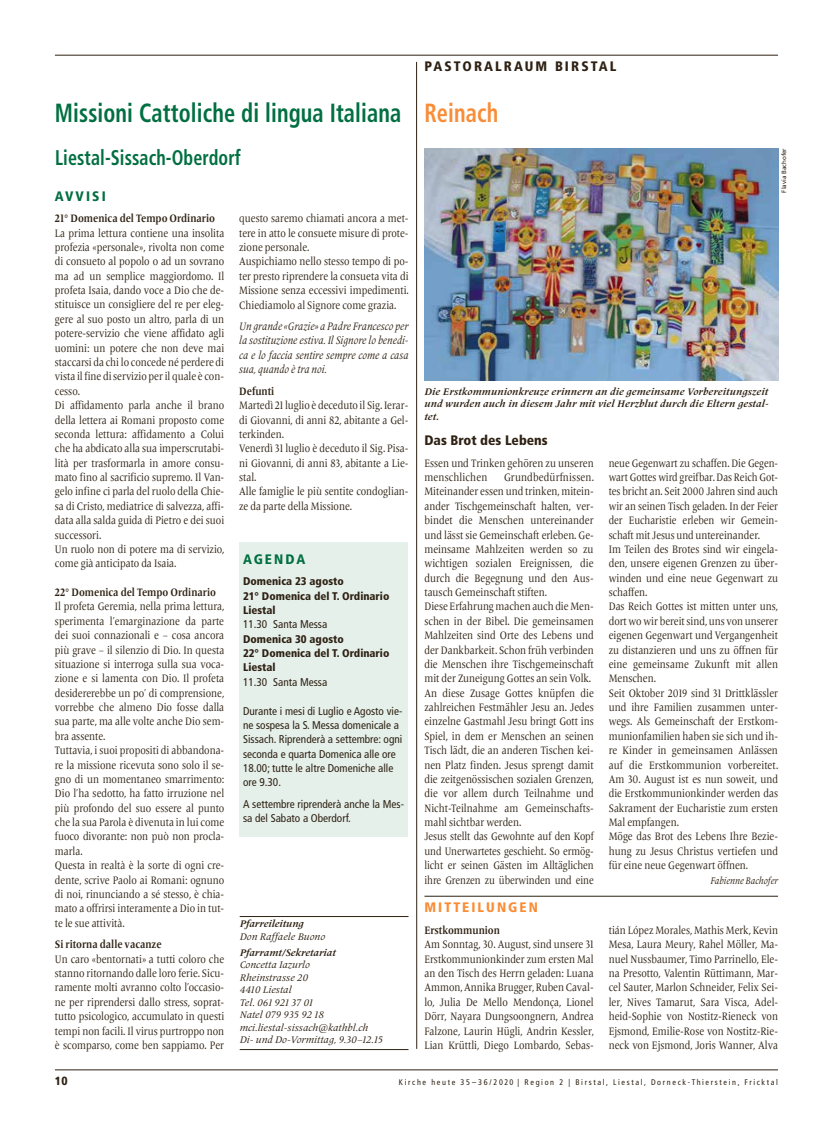
<style>
.page{position:relative;width:833px;height:1134px;background:#fff}
.page>*{position:absolute;margin:0;border:0;box-sizing:border-box;transform-origin:0 0}
.t1{font:700 condensed 26.25px "Frutiger";letter-spacing:.005em;color:#006f41;scale:.85 1}
.t2{font:700 condensed 26.25px "Frutiger";letter-spacing:.005em;color:#f98d37;scale:.85 1}
.t3{font:700 condensed 21.25px "Frutiger";letter-spacing:.005em;color:#006f41;scale:.85 1}
.t4{font:900 condensed 13.75px "Frutiger";letter-spacing:.15em;color:#2e2113}
.t5{font:900 condensed 13.75px "Frutiger";color:#2e2113}
.t6{font:900 condensed 13.75px "Frutiger";letter-spacing:.15em;color:#006f41}
.t7{font:900 condensed 13.75px "Frutiger";letter-spacing:.15em;color:#f98d37}
.t8{font:900 condensed 11.88px "Frutiger";color:#2e2113}
.t9{font:11.25px/14.4px "Frutiger Serif LT Pro";color:#2e2113;scale:.85 1}
.t10{font:11.25px/14.4px "Frutiger Serif LT Pro";color:#2e2113;scale:.83 1}
.t11{font:condensed 11.25px/14.4px "Frutiger";color:#2e2113}
.t12{font:italic 11.25px/14.4px "Frutiger Serif LT Pro";color:#2e2113;text-align:justify;scale:.85 1}
.t13{font:700 11.25px "Frutiger Serif LT Pro";color:#2e2113;scale:.85 1}
.t14{font:900 condensed 11.12px/14.4px "Frutiger";color:#2e2113}
.t15{font:italic 700 10px/12.5px "Frutiger Serif LT Pro";letter-spacing:.015em;color:#2e2113;text-align:justify}
.t16{font:italic 10px/12.5px "Frutiger Serif LT Pro";color:#2e2113}
.t17{font:italic 10px "Frutiger Serif LT Pro";color:#2e2113;scale:.85 1}
.t18{font:condensed 8.12px "Frutiger";letter-spacing:.2em;color:#2e2113}
.t19{font:6.25px "Frutiger";color:#2e2113}
</style>
<div class="page">
<hr style="left:55px;top:1070px;width:723px;height:1px;background:#2e2113">
<div style="left:239px;top:542px;width:169px;height:295px;background:#e6f0ea"></div>
<img style="left:424px;top:148px;width:354px;height:232px">
<hr style="left:55px;top:55px;width:723px;height:1px;background:#2e2113">
<hr style="left:416px;top:62px;width:1px;height:987px;background:#2e2113">
<hr style="left:240px;top:916px;width:168px;height:1px;background:#2e2113">
<hr style="left:240px;top:1049px;width:168px;height:1px;background:#2e2113">
<hr style="left:424px;top:896px;width:354px;height:1px;background:#2e2113">
<h1 class="t1" style="left:55px;top:97px;width:409px">Missioni Cattoliche di lingua Italiana</h1>
<h2 class="t3" style="left:55px;top:145px;width:220px">Liestal-Sissach-Oberdorf</h2>
<p class="t6" style="left:55px;top:188px;width:52px">AVVISI</p>
<p class="t13" style="left:55px;top:212px;width:190px">21° Domenica del Tempo Ordinario</p>
<p class="t9" style="left:55px;top:226px;width:201px">La prima lettura contiene una insolita profezia «personale», rivolta non come di consueto al popolo o ad un sovrano ma ad un semplice maggiordomo. Il profeta Isaia, dando voce a Dio che de&shy;stituisce un consigliere del re per eleg&shy;gere al suo posto un altro, parla di un potere-servizio che viene affidato agli uomini: un potere che non deve mai staccarsi da chi lo concede né perdere di vista il fine di servizio per il quale è con&shy;cesso.<br>Di affidamento parla anche il brano della lettera ai Romani proposto come seconda lettura: affidamento a Colui che ha abdicato alla sua imperscrutabi&shy;lità per trasformarla in amore consu&shy;mato fino al sacrificio supremo. Il Van&shy;gelo infine ci parla del ruolo della Chie&shy;sa di Cristo, mediatrice di salvezza, affi&shy;data alla salda guida di Pietro e dei suoi successori.<br>Un ruolo non di potere ma di servizio, come già anticipato da Isaia.</p>
<p class="t13" style="left:55px;top:586px;width:191px">22° Domenica del Tempo Ordinario</p>
<p class="t9" style="left:55px;top:600px;width:201px">Il profeta Geremia, nella prima lettura, sperimenta l’emarginazione da parte dei suoi connazionali e – cosa ancora più grave – il silenzio di Dio. In questa situazione si interroga sulla sua voca&shy;zione e si lamenta con Dio. Il profeta desidererebbe un po’ di comprensione, vorrebbe che almeno Dio fosse dalla sua parte, ma alle volte anche Dio sem&shy;bra assente.<br>Tuttavia, i suoi propositi di abbandona&shy;re la missione ricevuta sono solo il se&shy;gno di un momentaneo smarrimento:<br>Dio l’ha sedotto, ha fatto irruzione nel più profondo del suo essere al punto che la sua Parola è divenuta in lui come fuoco divorante: non può non procla&shy;marla.<br>Questa in realtà è la sorte di ogni cre&shy;dente, scrive Paolo ai Romani: ognuno di noi, rinunciando a sé stesso, è chia&shy;mato a offrirsi interamente a Dio in tut&shy;te le sue attività.</p>
<p class="t13" style="left:55px;top:938px;width:127px">Si ritorna dalle vacanze</p>
<p class="t9" style="left:55px;top:952px;width:201px;text-align:justify">Un caro «bentornati» a tutti coloro che stanno ritornando dalle loro ferie. Sicu&shy;ramente molti avranno colto l’occasio&shy;ne per riprendersi dallo stress, soprat&shy;tutto psicologico, accumulato in questi tempi non facili. Il virus purtroppo non è scomparso, come ben sappiamo. Per</p>
<p class="t9" style="left:239px;top:211px;width:201px">questo saremo chiamati ancora a met&shy;tere in atto le consuete misure di prote&shy;zione personale.<br>Auspichiamo nello stesso tempo di po&shy;ter presto riprendere la consueta vita di Missione senza eccessivi impedimenti.<br>Chiediamolo al Signore come grazia.</p>
<p class="t12" style="left:239px;top:319px;width:201px">Un grande «Grazie» a Padre Francesco per la sostituzione estiva. Il Signore lo benedi&shy;ca e lo faccia sentire sempre come a casa sua, quando è tra noi.</p>
<p class="t13" style="left:239px;top:384px;width:43px">Defunti</p>
<p class="t9" style="left:239px;top:398px;width:201px">Martedì 21 luglio è deceduto il Sig. Ierar&shy;di Giovanni, di anni 82, abitante a Gel&shy;terkinden.<br>Venerdì 31 luglio è deceduto il Sig. Pisa&shy;ni Giovanni, di anni 83, abitante a Lie&shy;stal.<br>Alle famiglie le più sentite condoglian&shy;ze da parte della Missione.</p>
<p class="t6" style="left:243px;top:550px;width:64px">AGENDA</p>
<p class="t14" style="left:243px;top:574px;width:148px">Domenica 23 agosto<br>21° Domenica del T. Ordinario<br>Liestal</p>
<p class="t11" style="left:243px;top:617px;width:86px">11.30 Santa Messa</p>
<p class="t14" style="left:243px;top:632px;width:148px">Domenica 30 agosto<br>22° Domenica del T. Ordinario<br>Liestal</p>
<p class="t11" style="left:243px;top:675px;width:86px">11.30 Santa Messa</p>
<p class="t11" style="left:243px;top:703px;width:161px">Durante i mesi di Luglio e Agosto vie&shy;ne sospesa la S. Messa domenicale a<br>Sissach. Riprenderà a settembre: ogni seconda e quarta Domenica alle ore<br>18.00; tutte le altre Domeniche alle ore 9.30.</p>
<p class="t11" style="left:243px;top:797px;width:162px">A settembre riprenderà anche la Mes&shy;sa del Sabato a Oberdorf.</p>
<p class="t15" style="left:240px;top:918px;width:66px">Pfarreileitung</p>
<p class="t16" style="left:240px;top:930px;width:87px">Don Raffaele Buono</p>
<p class="t15" style="left:240px;top:946px;width:98px">Pfarramt/Sekretariat</p>
<p class="t16" style="left:240px;top:959px;width:145px">Concetta Iazurlo<br>Rheinstrasse 20<br>4410 Liestal<br>Tel. 061 921 37 01<br>Natel 079 935 92 18 mci.liestal-sissach@kathbl.ch<br>Di- und Do-Vormittag, 9.30–12.15</p>
<p class="t4" style="left:424px;top:58px;width:194px">PASTORALRAUM BIRSTAL</p>
<h1 class="t2" style="left:424px;top:97px;width:88px">Reinach</h1>
<p class="t19" style="left:780px;top:193px;width:46px;rotate:-90deg">Flavia Bachofer</p>
<p class="t15" style="left:424px;top:385px;width:346px">Die Erstkommunionkreuze erinnern an die gemeinsame Vorbereitungszeit und wurden auch in diesem Jahr mit viel Herzblut durch die Eltern gestal&shy;tet.</p>
<p class="t5" style="left:424px;top:432px;width:125px">Das Brot des Lebens</p>
<p class="t9" style="left:424px;top:456px;width:201px">Essen und Trinken gehören zu unseren menschlichen</p>
<p class="t9" style="left:424px;top:470px;width:201px;text-indent:80px">Grundbedürfnissen.<br>Miteinander essen und trinken, mitein&shy;ander Tischgemeinschaft halten, ver&shy;bindet die Menschen untereinander und lässt sie Gemeinschaft erleben. Ge&shy;meinsame Mahlzeiten werden so zu wichtigen sozialen Ereignissen, die durch die Begegnung und den Aus&shy;tausch Gemeinschaft stiften.<br>Diese Erfahrung machen auch die Men&shy;schen in der Bibel. Die gemeinsamen Mahlzeiten sind Orte des Lebens und der Dankbarkeit. Schon früh verbinden die Menschen ihre Tischgemeinschaft mit der Zuneigung Gottes an sein Volk.<br>An diese Zusage Gottes knüpfen die zahlreichen Festmähler Jesu an. Jedes einzelne Gastmahl Jesu bringt Gott ins Spiel, in dem er Menschen an seinen Tisch lädt, die an anderen Tischen kei&shy;nen Platz finden. Jesus sprengt damit die zeitgenössischen sozialen Grenzen, die vor allem durch Teilnahme und Nicht-Teilnahme am Gemeinschafts&shy;mahl sichtbar werden.<br>Jesus stellt das Gewohnte auf den Kopf und Unerwartetes geschieht. So ermög&shy;licht er seinen Gästen im Alltäglichen ihre Grenzen zu überwinden und eine</p>
<p class="t7" style="left:424px;top:899px;width:115px">MITTEILUNGEN</p>
<p class="t13" style="left:424px;top:923px;width:90px">Erstkommunion</p>
<p class="t9" style="left:424px;top:937px;width:201px;text-align:justify">Am Sonntag, 30. August, sind unsere 31<br>Erstkommunionkinder zum ersten Mal an den Tisch des Herrn geladen: Luana Ammon, Annika Brugger, Ruben Caval&shy;lo, Julia De Mello Mendonça, Lionel Dörr, Nayara Dungsoongnern, Andrea Falzone, Laurin Hügli, Andrin Kessler, Lian Krüttli, Diego Lombardo, Sebas-</p>
<p class="t10" style="left:609px;top:456px;width:206px">neue Gegenwart zu schaffen. Die Gegen&shy;wart Gottes wird greifbar. Das Reich Got&shy;tes bricht an. Seit 2000 Jahren sind auch wir an seinen Tisch geladen. In der Feier der Eucharistie erleben wir Gemein&shy;schaft mit Jesus und untereinander.<br>Im Teilen des Brotes sind wir eingela&shy;den, unsere eigenen Grenzen zu über&shy;winden und eine neue Gegenwart zu schaffen.<br>Das Reich Gottes ist mitten unter uns, dort wo wir bereit sind, uns von unserer eigenen Gegenwart und Vergangenheit zu distanzieren und uns zu öffnen für eine gemeinsame Zukunft mit allen Menschen.<br>Seit Oktober 2019 sind 31 Drittklässler und ihre Familien zusammen unter&shy;wegs. Als Gemeinschaft der Erstkom&shy;munionfamilien haben sie sich und ih&shy;re Kinder in gemeinsamen Anlässen auf die Erstkommunion vorbereitet.<br>Am 30. August ist es nun soweit, und die Erstkommunionkinder werden das Sakrament der Eucharistie zum ersten Mal empfangen.<br>Möge das Brot des Lebens Ihre Bezie&shy;hung zu Jesus Christus vertiefen und für eine neue Gegenwart öffnen.</p>
<p class="t17" style="left:710px;top:874px;width:81px">Fabienne Bachofer</p>
<p class="t9" style="left:609px;top:923px;width:201px;text-align:justify">tián López Morales, Mathis Merk, Kevin Mesa, Laura Meury, Rahel Möller, Ma&shy;nuel Nussbaumer, Timo Parrinello, Ele&shy;na Presotto, Valentin Rüttimann, Mar&shy;cel Sauter, Marlon Schneider, Felix Sei&shy;ler, Nives Tamarut, Sara Visca, Adel&shy;heid-Sophie von Nostitz-Rieneck von Ejsmond, Emilie-Rose von Nostitz-Rie&shy;neck von Ejsmond, Joris Wanner, Alva</p>
<p class="t8" style="left:55px;top:1074px;width:14px">10</p>
<p class="t18" style="left:399px;top:1077px;width:380px">Kirche heute 35–36/2020 | Region 2 | Birstal, Liestal, Dorneck-Thierstein, Fricktal</p>
</div>
